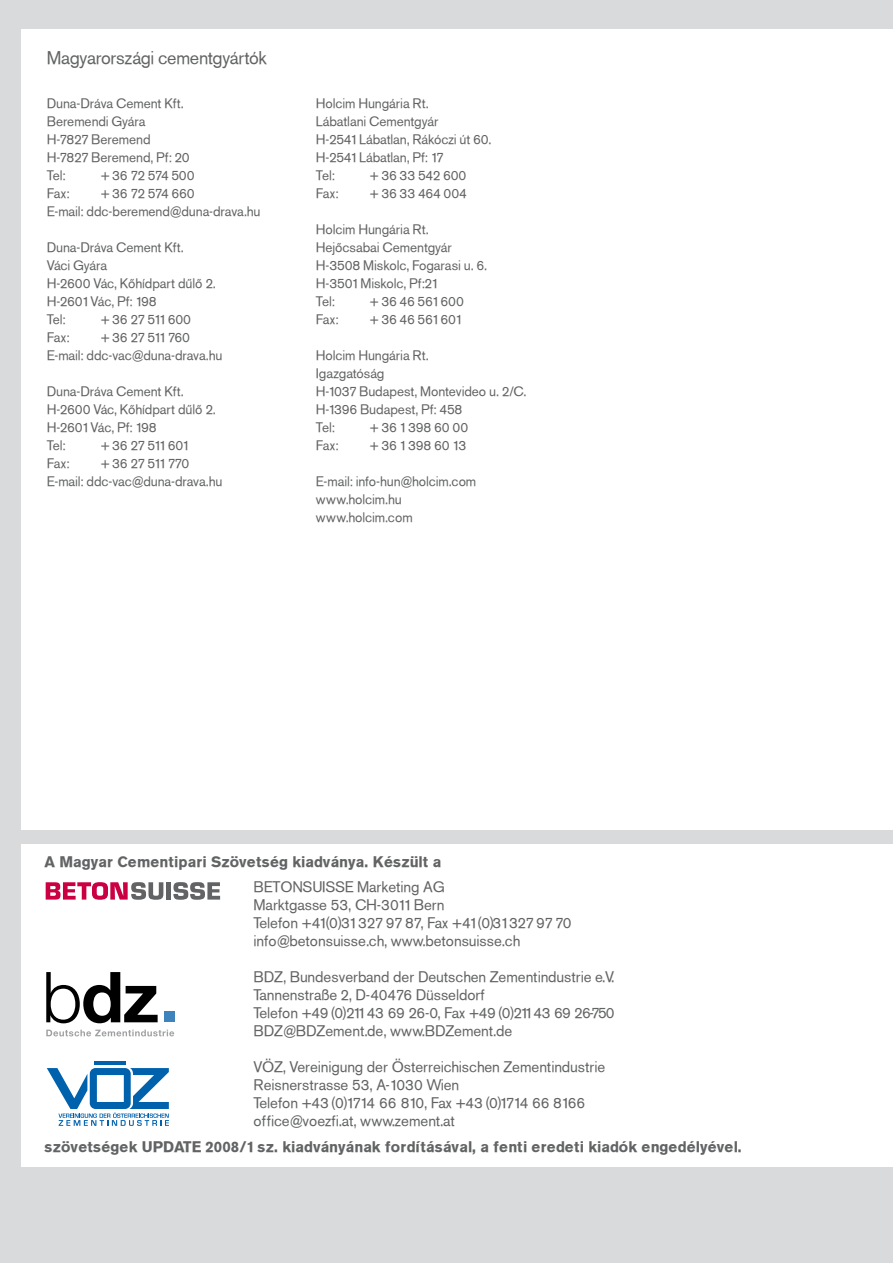
<style>
.page{position:relative;width:893px;height:1263px;background:#d9dadb}
.page>*{position:absolute;margin:0;border:0;box-sizing:border-box;transform-origin:0 0}
.t1{font:18px "Akzidenz Grotesk PFL";letter-spacing:.005em;color:#626364}
.t2{font:15px/18px "Akzidenz Grotesk PFL";letter-spacing:.015em;color:#626364}
.t3{font:700 15px "Akzidenz Grotesk PFL";letter-spacing:.015em;color:#626364}
.t4{font:13.5px/18px "Akzidenz Grotesk PFL";letter-spacing:.015em;color:#626364}
.t5{font:13.5px "Akzidenz Grotesk PFL";letter-spacing:-.015em;color:#626364}
</style>
<div class="page">
<div style="left:21px;top:30px;width:872px;height:800px;background:#fff"></div>
<div style="left:21px;top:844px;width:872px;height:323px;background:#fff"></div>
<svg style="left:46px;top:882px;width:117px;height:18px"></svg>
<div style="left:166px;top:882px;width:5px;height:17px;background:#626364"></div>
<svg style="left:173px;top:882px;width:47px;height:18px"></svg>
<svg style="left:46px;top:972px;width:112px;height:51px"></svg>
<svg style="left:46px;top:1029px;width:128px;height:7px"></svg>
<div style="left:164px;top:1011px;width:11px;height:11px;background:#3e83bb"></div>
<hr style="left:94px;top:1061px;width:32px;height:4px;background:#0061ac">
<svg style="left:47px;top:1068px;width:122px;height:58px"></svg>
<h1 class="t1" style="left:47px;top:46px;width:221px">Magyarországi cementgyártók</h1>
<p class="t4" style="left:47px;top:94px;width:144px">Duna-Dráva Cement Kft.<br>Beremendi Gyára<br>H-7827 Beremend<br>H-7827 Beremend, Pf: 20<br>Tel:</p>
<p class="t4" style="left:101px;top:166px;width:95px">+ 36 72 574 500</p>
<p class="t4" style="left:47px;top:184px;width:24px">Fax:</p>
<p class="t4" style="left:47px;top:184px;width:215px;text-indent:54px">+ 36 72 574 660<br>E-mail: ddc-beremend@duna-drava.hu</p>
<p class="t4" style="left:47px;top:238px;width:170px">Duna-Dráva Cement Kft.<br>Váci Gyára<br>H-2600 Vác, Kőhídpart dűlő 2.<br>H-2601 Vác, Pf: 198<br>Tel:</p>
<p class="t4" style="left:101px;top:310px;width:91px">+ 36 27 511 600</p>
<p class="t4" style="left:47px;top:328px;width:24px">Fax:</p>
<p class="t4" style="left:47px;top:328px;width:177px;text-indent:54px">+ 36 27 511 760<br>E-mail: ddc-vac@duna-drava.hu</p>
<p class="t4" style="left:47px;top:382px;width:170px">Duna-Dráva Cement Kft.<br>H-2600 Vác, Kőhídpart dűlő 2.<br>H-2601 Vác, Pf: 198<br>Tel:</p>
<p class="t5" style="left:101px;top:436px;width:89px">+ 36 27 511 601</p>
<p class="t4" style="left:47px;top:454px;width:24px">Fax:</p>
<p class="t4" style="left:47px;top:454px;width:177px;text-indent:54px">+ 36 27 511 770<br>E-mail: ddc-vac@duna-drava.hu</p>
<p class="t4" style="left:316px;top:94px;width:177px">Holcim Hungária Rt.<br>Lábatlani Cementgyár<br>H-2541 Lábatlan, Rákóczi út 60.<br>H-2541 Lábatlan, Pf: 17<br>Tel:</p>
<p class="t4" style="left:370px;top:166px;width:98px">+ 36 33 542 600</p>
<p class="t4" style="left:316px;top:184px;width:24px">Fax:</p>
<p class="t4" style="left:370px;top:184px;width:98px">+ 36 33 464 004</p>
<p class="t4" style="left:316px;top:220px;width:172px">Holcim Hungária Rt.<br>Hejőcsabai Cementgyár<br>H-3508 Miskolc, Fogarasi u. 6.<br>H-3501 Miskolc, Pf:21<br>Tel:</p>
<p class="t4" style="left:370px;top:292px;width:95px">+ 36 46 561 600</p>
<p class="t4" style="left:316px;top:310px;width:24px">Fax:</p>
<p class="t4" style="left:370px;top:310px;width:92px">+ 36 46 561 601</p>
<p class="t4" style="left:316px;top:346px;width:212px">Holcim Hungária Rt.<br>Igazgatóság<br>H-1037 Budapest, Montevideo u. 2/C.<br>H-1396 Budapest, Pf: 458<br>Tel:</p>
<p class="t4" style="left:370px;top:418px;width:100px">+ 36 1 398 60 00</p>
<p class="t4" style="left:316px;top:436px;width:24px">Fax:</p>
<p class="t4" style="left:370px;top:436px;width:98px">+ 36 1 398 60 13</p>
<p class="t4" style="left:316px;top:472px;width:162px">E-mail: info-hun@holcim.com www.holcim.hu www.holcim.com</p>
<p class="t3" style="left:45px;top:852px;width:398px">A Magyar Cementipari Szövetség kiadványa. Készült a</p>
<p class="t2" style="left:254px;top:878px;width:319px">BETONSUISSE Marketing AG<br>Marktgasse 53, CH-3011 Bern<br>Telefon +41 (0)31 327 97 87, Fax +41 (0)31 327 97 70 info@betonsuisse.ch, www.betonsuisse.ch</p>
<p class="t2" style="left:254px;top:968px;width:362px">BDZ, Bundesverband der Deutschen Zementindustrie e.V.<br>Tannenstraße 2, D-40476 Düsseldorf<br>Telefon +49 (0)211 43 69 26-0, Fax +49 (0)211 43 69 26-750<br>BDZ@BDZement.de, www.BDZement.de</p>
<p class="t2" style="left:254px;top:1058px;width:353px">VÖZ, Vereinigung der Österreichischen Zementindustrie Reisnerstrasse 53, A-1030 Wien<br>Telefon +43 (0)1714 66 810, Fax +43 (0)1714 66 8166 office@voezfi.at, www.zement.at</p>
<p class="t3" style="left:45px;top:1137px;width:698px">szövetségek UPDATE 2008/1 sz. kiadványának fordításával, a fenti eredeti kiadók engedélyével.</p>
</div>
